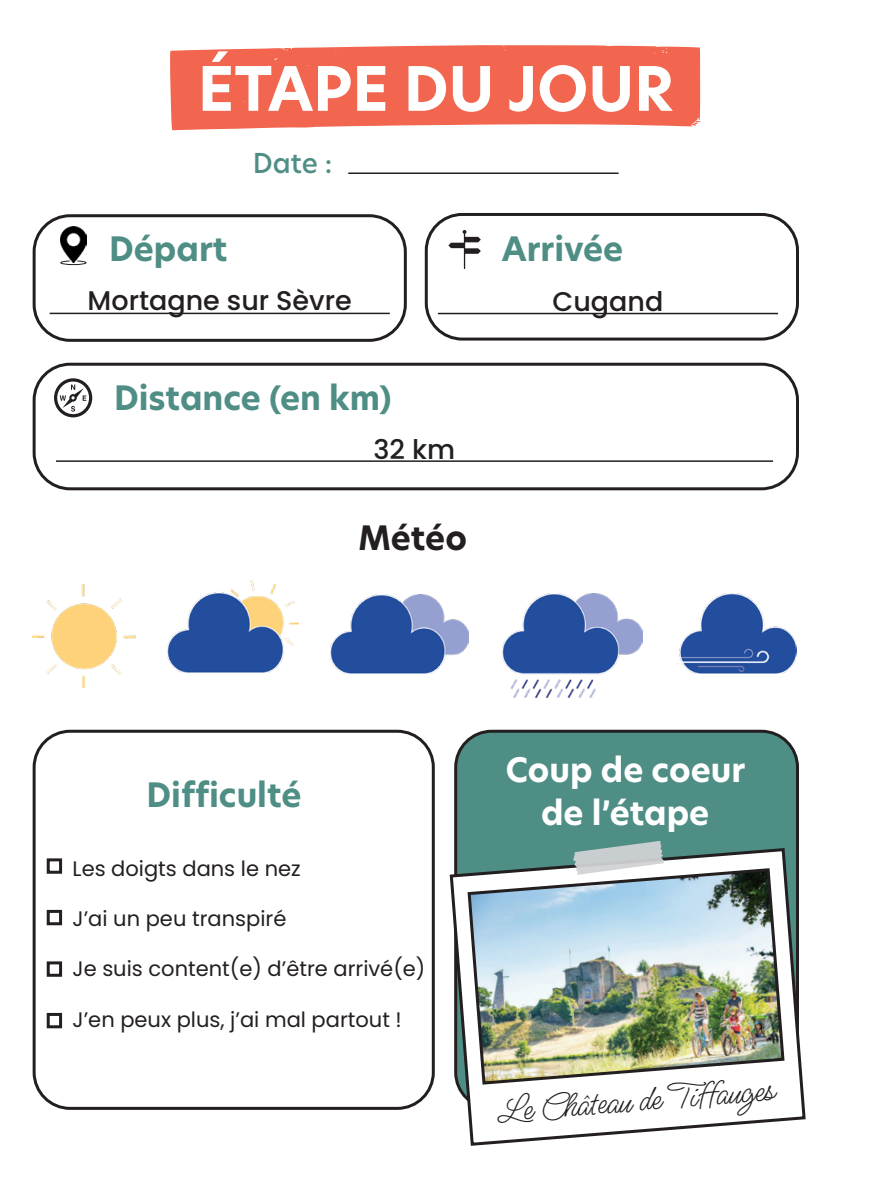
<style>
.page{position:relative;width:893px;height:1191px;background:#fff}
.page>*{position:absolute;margin:0;border:0;box-sizing:border-box;transform-origin:0 0}
._01_Titre{font:700 60px "New Hero";color:#fff}
._02_Sous_titre{font:36px "Ms Madi";color:#231f20}
._02_Sous_titre-2{font:700 33px "New Hero";color:#4f8e85}
._02_Sous_titre-3{font:700 33px "New Hero";color:#fff}
._02_Sous_titre-4{font:700 33px "New Hero";color:#231f20}
._02_Sous_titre-5{font:500 27px "Poppins";color:#231f20}
._02_Sous_titre-6{font:500 27px "New Hero";color:#4f8e85}
._01_bis_Sous_titre_é{font:21px "Poppins";color:#231f20}
</style>
<div class="page">
<div style="left:425px;top:213px;width:374px;height:127px;border:3px solid #231f20;border-radius:36px"></div>
<div style="left:33px;top:363px;width:766px;height:127px;border:3px solid #231f20;border-radius:36px"></div>
<svg style="left:170px;top:45px;width:530px;height:85px;background:#f2705b"></svg>
<div style="left:33px;top:214px;width:374px;height:128px;border:3px solid #231f20;border-radius:36px"></div>
<hr style="left:438px;top:313px;width:340px;height:1px;background:#231f20">
<hr style="left:56px;top:460px;width:717px;height:2px;background:#231f20">
<svg style="left:448px;top:230px;width:33px;height:39px"></svg>
<svg style="left:54px;top:378px;width:38px;height:39px"></svg>
<div style="left:456px;top:731px;width:341px;height:377px;background:#4f8e85;border-radius:36px"></div>
<div style="left:47px;top:858px;width:15px;height:15px;border:3px solid #231f20"></div>
<div style="left:47px;top:910px;width:15px;height:15px;border:3px solid #231f20"></div>
<div style="left:47px;top:961px;width:15px;height:15px;border:3px solid #231f20"></div>
<div style="left:47px;top:1013px;width:15px;height:15px;border:3px solid #231f20"></div>
<div style="left:33px;top:729px;width:402px;height:380px;border:3px solid #231f20;border-radius:36px"></div>
<hr style="left:50px;top:313px;width:340px;height:1px;background:#231f20">
<hr style="left:348px;top:172px;width:271px;height:2px;background:#231f20">
<svg style="left:60px;top:262px;width:27px;height:3px"></svg>
<img style="left:60px;top:227px;width:26px;height:35px">
<div style="left:581px;top:46px;width:32px;height:34px;background:#f2664f"></div>
<svg style="left:449px;top:846px;width:357px;height:300px"></svg>
<img style="left:466px;top:866px;width:320px;height:220px">
<svg style="left:573px;top:841px;width:91px;height:34px"></svg>
<img style="left:331px;top:595px;width:138px;height:78px">
<img style="left:168px;top:581px;width:131px;height:91px">
<img style="left:33px;top:584px;width:103px;height:103px">
<img style="left:679px;top:593px;width:118px;height:80px">
<img style="left:503px;top:594px;width:140px;height:104px">
<p class="_01_Titre" style="left:198px;top:48px;width:478px">ÉTAPE DU JOUR</p>
<p class="_02_Sous_titre-2" style="left:109px;top:226px;width:120px">Départ</p>
<p class="_02_Sous_titre-6" style="left:253px;top:144px;width:81px">Date :</p>
<p class="_02_Sous_titre-2" style="left:502px;top:226px;width:123px">Arrivée</p>
<p class="_02_Sous_titre-5" style="left:88px;top:285px;width:266px">Mortagne sur Sèvre</p>
<p class="_02_Sous_titre-5" style="left:552px;top:286px;width:112px">Cugand</p>
<p class="_02_Sous_titre-2" style="left:114px;top:375px;width:279px">Distance (en km)</p>
<p class="_02_Sous_titre-5" style="left:374px;top:434px;width:83px">32 km</p>
<p class="_02_Sous_titre-4" style="left:358px;top:515px;width:110px">Météo</p>
<p class="_02_Sous_titre-2" style="left:147px;top:772px;width:156px">Difficulté</p>
<p class="_01_bis_Sous_titre_é" style="left:73px;top:856px;width:230px">Les doigts dans le nez</p>
<p class="_01_bis_Sous_titre_é" style="left:73px;top:906px;width:215px">J’ai un peu transpiré</p>
<p class="_01_bis_Sous_titre_é" style="left:73px;top:957px;width:354px">Je suis content(e) d’être arrivé(e)</p>
<p class="_01_bis_Sous_titre_é" style="left:73px;top:1007px;width:331px">J’en peux plus, j’ai mal partout !</p>
<p class="_02_Sous_titre-3" style="left:506px;top:747px;width:241px">Coup de coeur</p>
<p class="_02_Sous_titre-3" style="left:541px;top:790px;width:170px">de l’étape</p>
<p class="_02_Sous_titre" style="left:497px;top:1086px;width:279px;rotate:-4deg">Le Château de Tiffauges</p>
</div>
